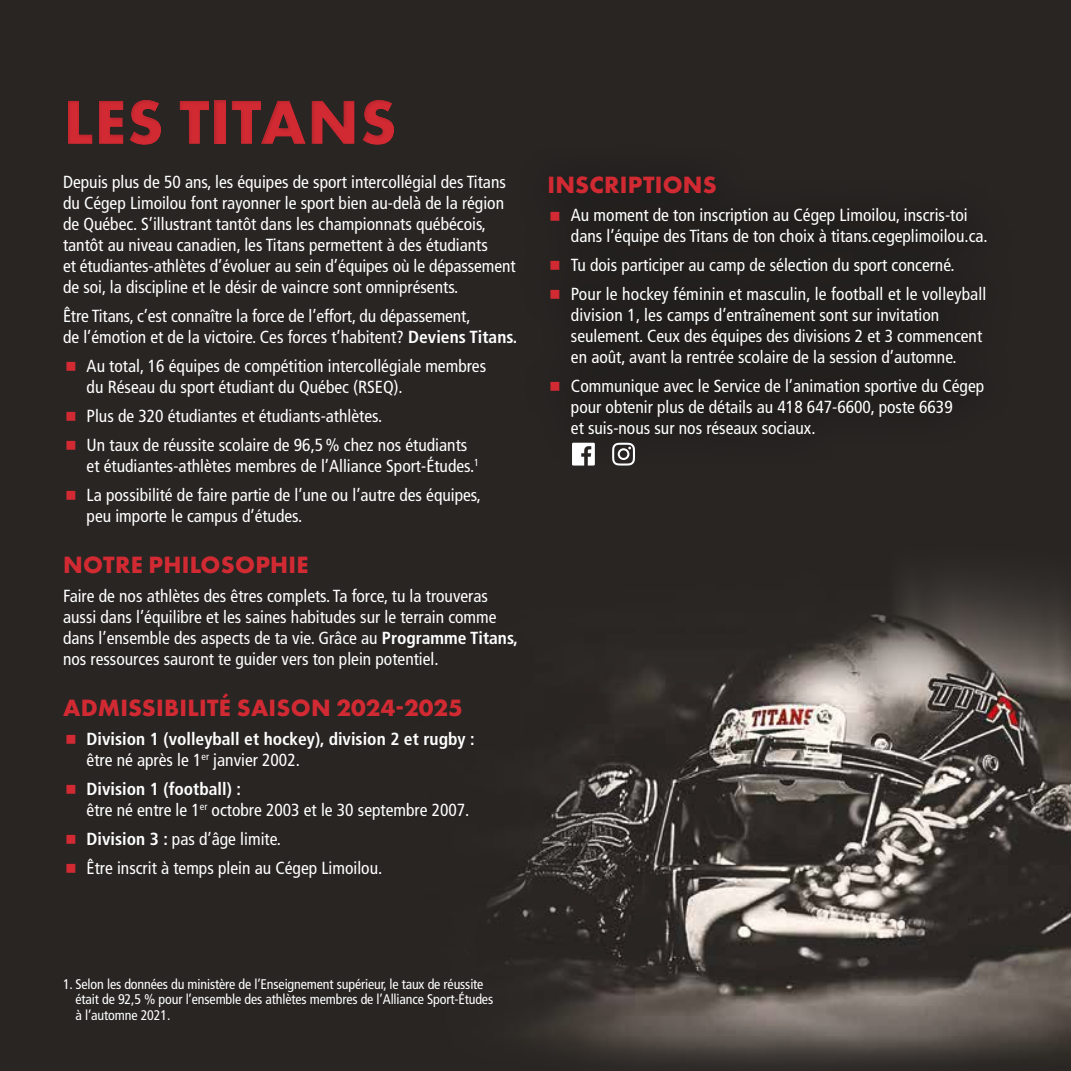
<style>
.page{position:relative;width:1071px;height:1071px;background:#282523}
.page>*{position:absolute;margin:0;border:0;box-sizing:border-box;transform-origin:0 0}
.t1{font:700 64.75px "Futura PT";letter-spacing:.01em;color:#d12a33}
.t2{font:700 24.5px "Futura PT";letter-spacing:.01em;color:#d12a33}
.t3{font:condensed 17.5px/21px "Frutiger LT Std";color:#fff}
.t4{font:700 condensed 17.5px/21px "Frutiger LT Std";color:#fff}
.t5{font:condensed 14px/15.8px "Frutiger LT Std";letter-spacing:-.01em;color:#fff}
.s1{font-weight:700}
.s2{font-weight:400}
</style>
<div class="page">
<img style="left:487px;top:578px;width:583px;height:486px">
<div style="left:516px;top:141px;width:503px;height:328px;background:#23201e"></div>
<svg style="left:572px;top:443px;width:23px;height:23px"></svg>
<svg style="left:612px;top:443px;width:23px;height:23px"></svg>
<h1 class="t1" style="left:63px;top:81px;width:335px">LES TITANS</h1>
<p class="t3" style="left:63px;top:172px;width:454px">Depuis plus de 50 ans, les équipes de sport intercollégial des Titans du Cégep Limoilou font rayonner le sport bien au-delà de la région de Québec. S’illustrant tantôt dans les championnats québécois, tantôt au niveau canadien, les Titans permettent à des étudiants<br>et étudiantes-athlètes d’évoluer au sein d’équipes où le dépassement de soi, la discipline et le désir de vaincre sont omniprésents.</p>
<p class="t3" style="left:63px;top:306px;width:456px">Être Titans, c’est connaître la force de l’effort, du dépassement,<br>de l’émotion et de la victoire. Ces forces t’habitent? <span class="s1">Deviens Titans.</span></p>
<p class="t3" style="left:87px;top:356px;width:401px">Au total, 16 équipes de compétition intercollégiale membres du Réseau du sport étudiant du Québec (RSEQ).</p>
<p class="t3" style="left:87px;top:402px;width:382px;line-height:28.9px">Plus de 320 étudiantes et étudiants-athlètes.<br>Un taux de réussite scolaire de 96,5% chez nos étudiants</p>
<p class="t3" style="left:87px;top:451px;width:396px;line-height:28.9px">et étudiantes-athlètes membres de l’Alliance Sport-Études.<sup>1<br></sup>La possibilité de faire partie de l’une ou l’autre des équipes,</p>
<p class="t3" style="left:87px;top:505px;width:217px">peu importe le campus d’études.</p>
<h2 class="t2" style="left:63px;top:549px;width:247px">NOTRE PHILOSOPHIE</h2>
<p class="t3" style="left:63px;top:586px;width:457px">Faire de nos athlètes des êtres complets. Ta force, tu la trouveras aussi dans l’équilibre et les saines habitudes sur le terrain comme dans l’ensemble des aspects de ta vie. Grâce au <span class="s1">Programme Titans, </span>nos ressources sauront te guider vers ton plein potentiel.</p>
<h2 class="t2" style="left:63px;top:692px;width:401px">ADMISSIBILITÉ SAISON 2024-2025</h2>
<p class="t4" style="left:87px;top:729px;width:390px">Division 1 (volleyball et hockey), division 2 et rugby : <span class="s2">être né après le 1</span><sup>er</sup> <span class="s2">janvier 2002.</span></p>
<p class="t3" style="left:87px;top:779px;width:384px"><span class="s1">Division 1 (football) :<br></span>être né entre le 1<sup>er</sup> octobre 2003 et le 30 septembre 2007.</p>
<p class="t3" style="left:87px;top:825px;width:297px;line-height:28.9px"><span class="s1">Division 3 :</span> pas d’âge limite.<br>Être inscrit à temps plein au Cégep Limoilou.</p>
<h2 class="t2" style="left:547px;top:169px;width:171px">INSCRIPTIONS</h2>
<p class="t3" style="left:571px;top:205px;width:418px">Au moment de ton inscription au Cégep Limoilou, inscris-toi dans l’équipe des Titans de ton choix à titans.cegeplimoilou.ca.</p>
<p class="t3" style="left:571px;top:251px;width:417px;line-height:28.9px">Tu dois participer au camp de sélection du sport concerné.<br>Pour le hockey féminin et masculin, le football et le volleyball</p>
<p class="t3" style="left:571px;top:305px;width:413px">division 1, les camps d’entraînement sont sur invitation seulement. Ceux des équipes des divisions 2 et 3 commencent en août, avant la rentrée scolaire de la session d’automne.</p>
<p class="t3" style="left:571px;top:376px;width:415px">Communique avec le Service de l’animation sportive du Cégep pour obtenir plus de détails au 418 647-6600, poste 6639<br>et suis-nous sur nos réseaux sociaux.</p>
<p class="t5" style="left:76px;top:976px;width:419px;text-indent:-13px">1. Selon les données du ministère de l’Enseignement supérieur, le taux de réussite était de 92,5 % pour l’ensemble des athlètes membres de l’Alliance Sport-Études à l’automne 2021.</p>
</div>
